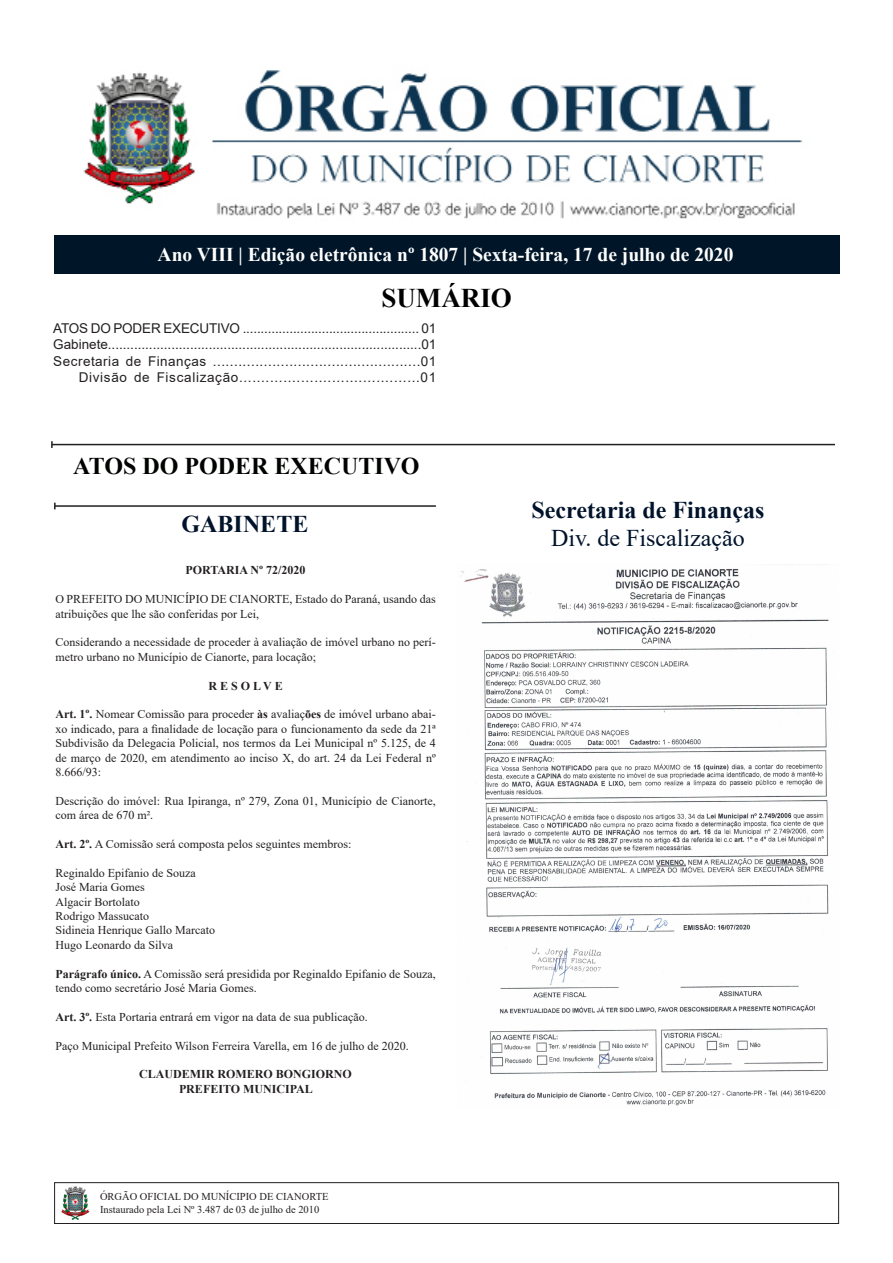
<style>
.page{position:relative;width:893px;height:1263px;background:#fff}
.page>*{position:absolute;margin:0;border:0;box-sizing:border-box;transform-origin:0 0}
.t1{font:700 27px "Times New Roman";color:#000}
.t2{font:700 24px "Times New Roman";color:#00132b}
.t3{font:700 24px "Times New Roman";color:#000300}
.t4{font:24px "Times New Roman";color:#00132b}
.t5{font:700 19.5px "Times New Roman";color:#fff}
.t6{font:13.5px "Arial";letter-spacing:.035em;color:#231f20}
.t7{font:13.5px "Arial";color:#231f20}
.t8{font:13.5px "Arial";letter-spacing:-.01em;color:#231f20}
.t9{font:12px/14.4px "Times New Roman";color:#231f20}
.t10{font:700 12px "Times New Roman";color:#231f20}
.t11{font:10.5px/12.6px "Times New Roman";color:#231f20}
.s1{font-weight:700}
</style>
<div class="page">
<div style="left:54px;top:1182px;width:785px;height:42px;border:1px solid #231f20"></div>
<img style="left:61px;top:1186px;width:29px;height:34px">
<img style="left:83px;top:70px;width:720px;height:149px">
<div style="left:54px;top:236px;width:785px;height:38px;background:#001628"></div>
<hr style="left:52px;top:444px;width:783px;height:1px;background:#231f20">
<svg style="left:51px;top:441px;width:2px;height:7px"></svg>
<hr style="left:55px;top:505px;width:381px;height:2px;background:#231f20">
<svg style="left:54px;top:503px;width:2px;height:6px"></svg>
<img style="left:460px;top:564px;width:369px;height:542px">
<p class="t5" style="left:158px;top:240px;width:577px">Ano VIII | Edição eletrônica nº 1807 | Sexta-feira, 17 de julho de 2020</p>
<p class="t1" style="left:381px;top:278px;width:132px">SUMÁRIO</p>
<p class="t8" style="left:53px;top:319px;width:385px">ATOS DO PODER EXECUTIVO ................................................. 01</p>
<p class="t7" style="left:53px;top:335px;width:385px">Gabinete....................................................................................01</p>
<p class="t6" style="left:53px;top:352px;width:385px">Secretaria de Finanças .................................................01</p>
<p class="t6" style="left:79px;top:368px;width:359px">Divisão de Fiscalização.........................................01</p>
<p class="t3" style="left:73px;top:448px;width:348px">ATOS DO PODER EXECUTIVO</p>
<p class="t2" style="left:182px;top:506px;width:128px">GABINETE</p>
<p class="t10" style="left:186px;top:562px;width:121px">PORTARIA Nº 72/2020</p>
<p class="t9" style="left:55px;top:592px;width:382px">O PREFEITO DO MUNICÍPIO DE CIANORTE, Estado do Paraná, usando das atribuições que lhe são conferidas por Lei,</p>
<p class="t9" style="left:55px;top:635px;width:382px">Considerando a necessidade de proceder à avaliação de imóvel urbano no perí&shy;metro urbano no Município de Cianorte, para locação;</p>
<p class="t10" style="left:208px;top:677px;width:76px">R E S O L V E</p>
<p class="t9" style="left:55px;top:707px;width:382px;text-align:justify"><span class="s1">Art. 1º.</span> Nomear Comissão para proceder <span class="s1">às</span> avaliaç<span class="s1">ões</span> de imóvel urbano abai&shy;xo indicado, para a finalidade de locação para o funcionamento da sede da 21ª Subdivisão da Delegacia Policial, nos termos da Lei Municipal nº 5.125, de 4 de março de 2020, em atendimento ao inciso X, do art. 24 da Lei Federal nº 8.666/93:</p>
<p class="t9" style="left:55px;top:793px;width:382px">Descrição do imóvel: Rua Ipiranga, nº 279, Zona 01, Município de Cianorte, com área de 670 m².</p>
<p class="t9" style="left:55px;top:836px;width:297px"><span class="s1">Art. 2º.</span> A Comissão será composta pelos seguintes membros:</p>
<p class="t9" style="left:55px;top:865px;width:142px">Reginaldo Epifanio de Souza</p>
<p class="t9" style="left:55px;top:880px;width:91px">José Maria Gomes</p>
<p class="t9" style="left:55px;top:894px;width:86px">Algacir Bortolato</p>
<p class="t9" style="left:55px;top:908px;width:95px">Rodrigo Massucato</p>
<p class="t9" style="left:55px;top:923px;width:161px">Sidineia Henrique Gallo Marcato</p>
<p class="t9" style="left:55px;top:937px;width:119px">Hugo Leonardo da Silva</p>
<p class="t9" style="left:55px;top:966px;width:382px"><span class="s1">Parágrafo único.</span> A Comissão será presidida por Reginaldo Epifanio de Souza, tendo como secretário José Maria Gomes.</p>
<p class="t9" style="left:55px;top:1009px;width:314px"><span class="s1">Art. 3º.</span> Esta Portaria entrará em vigor na data de sua publicação.</p>
<p class="t9" style="left:55px;top:1038px;width:355px">Paço Municipal Prefeito Wilson Ferreira Varella, em 16 de julho de 2020.</p>
<p class="t10" style="left:139px;top:1066px;width:214px">CLAUDEMIR ROMERO BONGIORNO</p>
<p class="t10" style="left:179px;top:1080px;width:135px">PREFEITO MUNICIPAL</p>
<p class="t11" style="left:100px;top:1190px;width:230px">ÓRGÃO OFICIAL DO MUNÍCIPIO DE CIANORTE<br>Instaurado pela Lei Nº 3.487 de 03 de julho de 2010</p>
<p class="t2" style="left:532px;top:492px;width:234px">Secretaria de Finanças</p>
<p class="t4" style="left:551px;top:521px;width:195px">Div. de Fiscalização</p>
</div>
